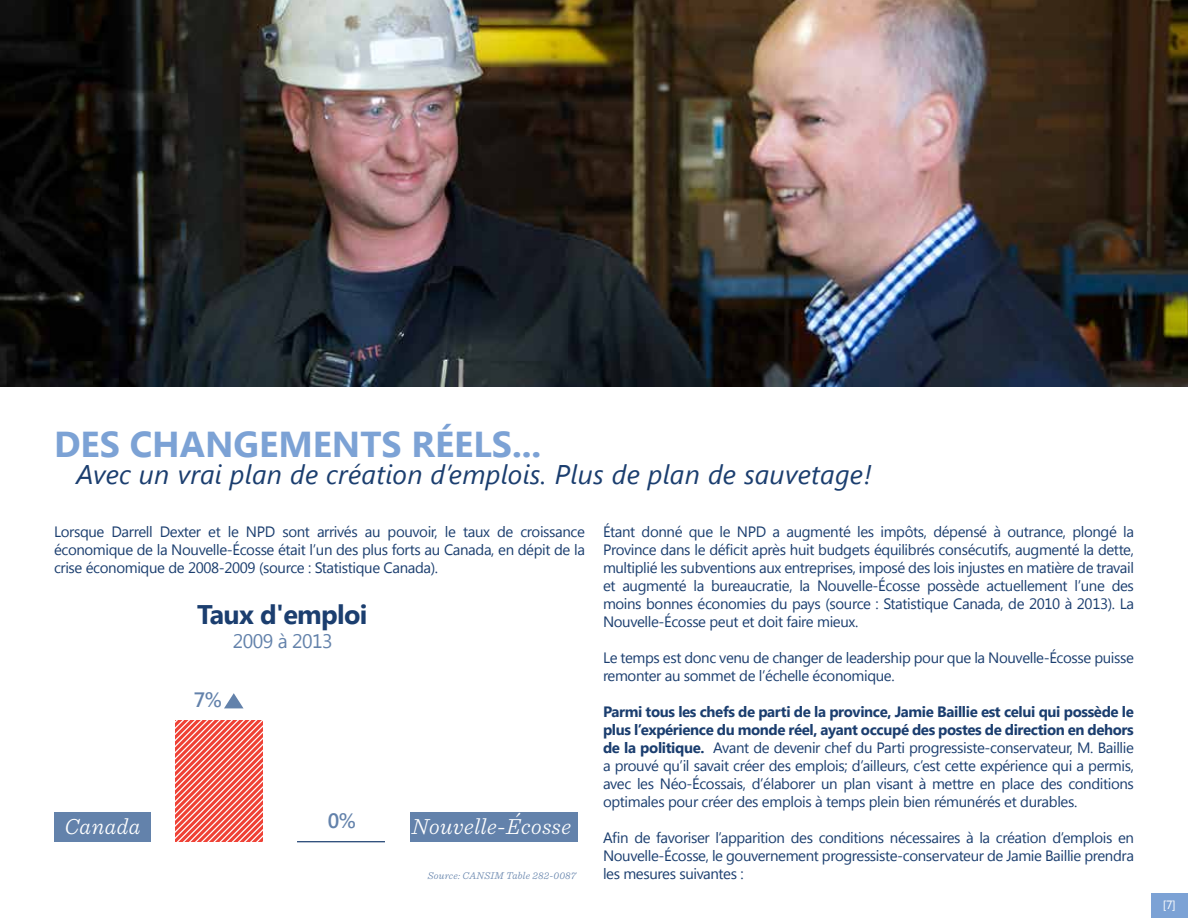
<style>
.page{position:relative;width:1188px;height:918px;background:#fff}
.page>*{position:absolute;margin:0;border:0;box-sizing:border-box;transform-origin:0 0}
.t1{font:700 36px "Segoe UI";color:#7ca2d5}
.t2{font:italic 27px "Segoe UI";letter-spacing:.01em;color:#1b3e6f}
.t3{font:700 26.85px "Segoe UI";letter-spacing:-.025em;color:#1b3e6f}
.t4{font:italic 300 22.95px "Sentinel";letter-spacing:.025em;color:#fff}
.t5{font:600 20.7px "Segoe UI";color:#6382ab}
.t6{font:19.5px "Segoe UI";letter-spacing:-.025em;color:#6382ab}
.t7{font:15px/18px "Segoe UI";letter-spacing:-.025em;color:#1b3e6f;text-align:justify}
.t8{font:12px "Segoe UI";color:#fff}
.t9{font:italic 300 10.35px "Sentinel";letter-spacing:.025em;color:#6382ab}
.s1{font-weight:700}
</style>
<div class="page">
<svg style="left:175px;top:721px;width:88px;height:121px;background:#f3766d"></svg>
<div style="left:55px;top:812px;width:96px;height:30px;background:#6382ab"></div>
<div style="left:410px;top:812px;width:168px;height:30px;background:#6382ab"></div>
<svg style="left:224px;top:693px;width:19px;height:15px"></svg>
<hr style="left:297px;top:841px;width:88px;height:1px;background:#1b3e6f">
<img style="left:0;top:0;width:1188px;height:386px">
<div style="left:1151px;top:893px;width:37px;height:25px;background:#7ca2d5"></div>
<h1 class="t1" style="left:54px;top:419px;width:489px">Des changements réels...</h1>
<h2 class="t2" style="left:76px;top:455px;width:797px">Avec un vrai plan de création d’emplois. Plus de plan de sauvetage!</h2>
<p class="t7" style="left:54px;top:522px;width:533px">Lorsque Darrell Dexter et le NPD sont arrivés au pouvoir, le taux de croissance économique de la Nouvelle-Écosse était l’un des plus forts au Canada, en dépit de la crise économique de 2008-2009 (source : Statistique Canada).</p>
<h3 class="t3" style="left:197px;top:595px;width:172px">Taux d'emploi</h3>
<h3 class="t6" style="left:233px;top:627px;width:102px">2009 à 2013</h3>
<h3 class="t5" style="left:194px;top:685px;width:30px">7%</h3>
<h3 class="t4" style="left:64px;top:809px;width:78px">Canada</h3>
<h3 class="t4" style="left:412px;top:809px;width:161px">Nouvelle-Écosse</h3>
<h3 class="t5" style="left:328px;top:806px;width:30px">0%</h3>
<p class="t9" style="left:428px;top:868px;width:150px">Source: CANSIM Table 282-0087</p>
<p class="t7" style="left:603px;top:522px;width:533px">Étant donné que le NPD a augmenté les impôts, dépensé à outrance, plongé la Province dans le déficit après huit budgets équilibrés consécutifs, augmenté la dette, multiplié les subventions aux entreprises, imposé des lois injustes en matière de travail et augmenté la bureaucratie, la Nouvelle-Écosse possède actuellement l’une des moins bonnes économies du pays (source : Statistique Canada, de 2010 à 2013). La Nouvelle-Écosse peut et doit faire mieux.</p>
<p class="t7" style="left:603px;top:648px;width:533px">Le temps est donc venu de changer de leadership pour que la Nouvelle-Écosse puisse remonter au sommet de l’échelle économique.</p>
<p class="t7" style="left:603px;top:702px;width:533px"><span class="s1">Parmi tous les chefs de parti de la province, Jamie Baillie est celui qui possède le plus l’expérience du monde réel, ayant occupé des postes de direction en dehors de la politique.</span> Avant de devenir chef du Parti progressiste-conservateur, M. Baillie a prouvé qu’il savait créer des emplois; d’ailleurs, c’est cette expérience qui a permis, avec les Néo-Écossais, d’élaborer un plan visant à mettre en place des conditions optimales pour créer des emplois à temps plein bien rémunérés et durables.</p>
<p class="t7" style="left:603px;top:828px;width:533px">Afin de favoriser l’apparition des conditions nécessaires à la création d’emplois en Nouvelle-Écosse, le gouvernement progressiste-conservateur de Jamie Baillie prendra les mesures suivantes :</p>
<p class="t8" style="left:1163px;top:896px;width:15px">[7]</p>
</div>
